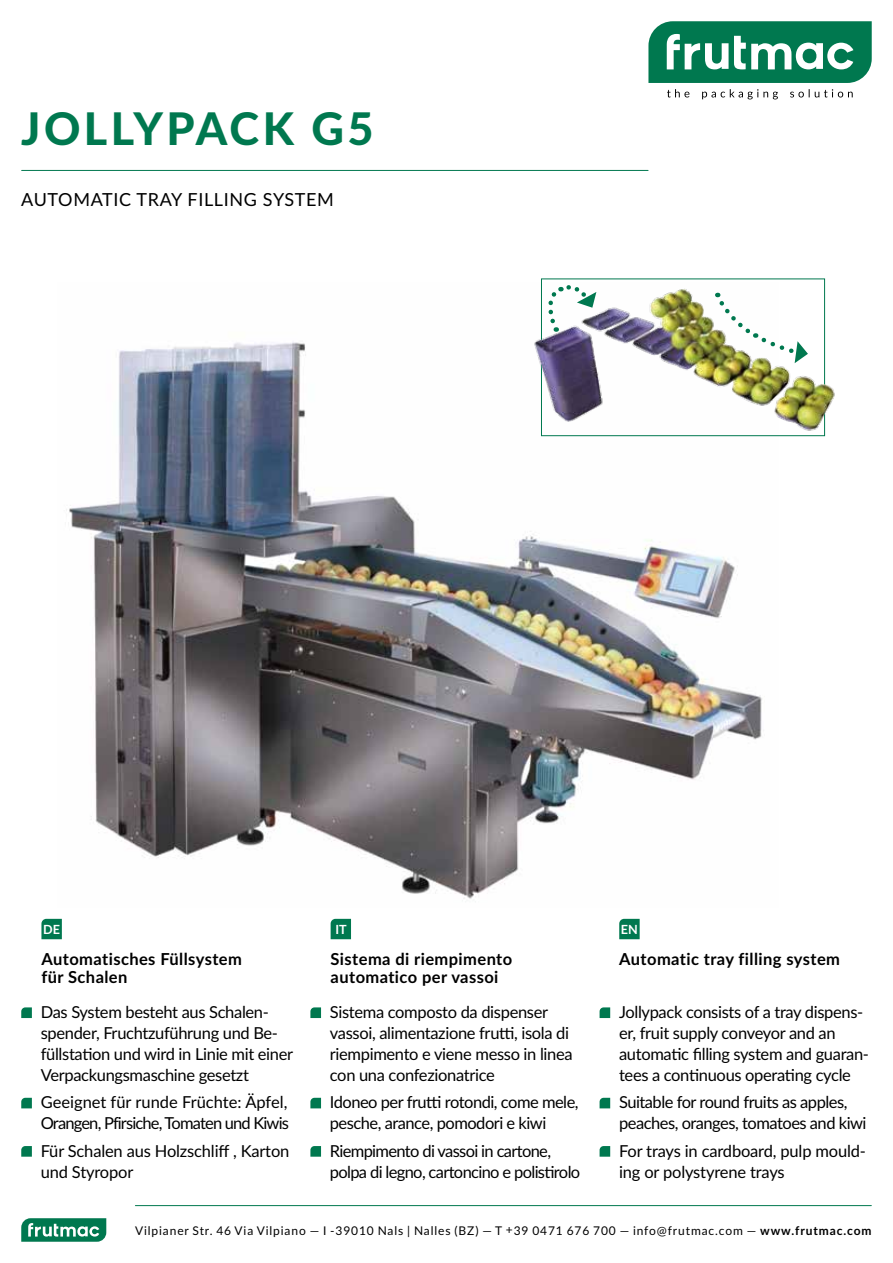
<style>
.page{position:relative;width:893px;height:1263px;background:#fff}
.page>*{position:absolute;margin:0;border:0;box-sizing:border-box;transform-origin:0 0}
.t1{font:800 45px "Lato";letter-spacing:.075em;color:#00784f}
.t2{font:18px "Lato";letter-spacing:.035em;color:#000}
.t3{font:16.5px/21px "Lato";letter-spacing:-.02em;color:#000}
.t4{font:700 16.5px/18px "Lato";letter-spacing:.025em;color:#000}
.t5{font:16.5px/21px "Lato";letter-spacing:-.04em;color:#000}
.t6{font:16.5px/21px "Lato";letter-spacing:-.05em;color:#000}
.t7{font:700 12.6px "Lato";color:#fff}
.t8{font:12px "Lato";letter-spacing:.075em;color:#000}
.s1{font-weight:700}
</style>
<div class="page">
<svg style="left:648px;top:21px;width:224px;height:62px"></svg>
<svg style="left:667px;top:89px;width:186px;height:10px"></svg>
<svg style="left:21px;top:1218px;width:85px;height:24px;background:#3a9777"></svg>
<hr style="left:22px;top:170px;width:626px;height:1px;background:#00784f">
<svg style="left:21px;top:1007px;width:11px;height:11px"></svg>
<svg style="left:310px;top:1007px;width:11px;height:11px"></svg>
<svg style="left:600px;top:1007px;width:10px;height:11px"></svg>
<svg style="left:21px;top:1098px;width:11px;height:10px"></svg>
<svg style="left:310px;top:1098px;width:11px;height:10px"></svg>
<svg style="left:600px;top:1098px;width:10px;height:10px"></svg>
<svg style="left:21px;top:1146px;width:11px;height:11px"></svg>
<svg style="left:310px;top:1146px;width:11px;height:11px"></svg>
<svg style="left:600px;top:1146px;width:10px;height:11px"></svg>
<hr style="left:135px;top:1205px;width:736px;height:1px;background:#00784f">
<img style="left:66px;top:342px;width:712px;height:557px">
<img style="left:530px;top:278px;width:305px;height:158px">
<svg style="left:548px;top:283px;width:48px;height:49px"></svg>
<svg style="left:716px;top:293px;width:92px;height:70px"></svg>
<svg style="left:41px;top:919px;width:21px;height:20px"></svg>
<svg style="left:331px;top:919px;width:20px;height:20px"></svg>
<svg style="left:619px;top:919px;width:21px;height:20px"></svg>
<h1 class="t1" style="left:21px;top:95px;width:354px">JOLLYPACK G5</h1>
<p class="t2" style="left:21px;top:186px;width:314px">AUTOMATIC TRAY FILLING SYSTEM</p>
<p class="t7" style="left:43px;top:920px;width:18px">DE</p>
<p class="t7" style="left:335px;top:920px;width:13px">IT</p>
<p class="t7" style="left:621px;top:920px;width:18px">EN</p>
<p class="t4" style="left:41px;top:949px;width:202px">Automatisches Füllsystem für Schalen</p>
<p class="t4" style="left:331px;top:949px;width:183px">Sistema di riempimento automatico per vassoi</p>
<p class="t4" style="left:619px;top:949px;width:222px">Automatic tray filling system</p>
<p class="t3" style="left:41px;top:1001px;width:254px">Das System besteht aus Schalen&shy;spender, Fruchtzuführung und Be&shy;füllstation und wird in Linie mit einer Verpackungsmaschine gesetzt</p>
<p class="t6" style="left:41px;top:1091px;width:250px">Geeignet für runde Früchte: Äpfel,<br>Orangen, Pfirsiche, Tomaten und Kiwis</p>
<p class="t3" style="left:41px;top:1139px;width:250px">Für Schalen aus Holzschliff , Karton und Styropor</p>
<p class="t3" style="left:330px;top:1001px;width:244px">Sistema composto da dispenser vassoi, alimentazione frutti, isola di riempimento e viene messo in linea con una confezionatrice</p>
<p class="t3" style="left:330px;top:1091px;width:250px">Idoneo per frutti rotondi, come mele, pesche, arance, pomodori e kiwi</p>
<p class="t5" style="left:330px;top:1139px;width:252px">Riempimento di vassoi in cartone, polpa di legno, cartoncino e polistirolo</p>
<p class="t3" style="left:619px;top:1001px;width:252px">Jollypack consists of a tray dispens&shy;er, fruit supply conveyor and an automatic filling system and guaran&shy;tees a continuous operating cycle</p>
<p class="t3" style="left:619px;top:1091px;width:249px">Suitable for round fruits as apples, peaches, oranges, tomatoes and kiwi</p>
<p class="t3" style="left:619px;top:1139px;width:248px">For trays in cardboard, pulp mould&shy;ing or polystyrene trays</p>
<p class="t8" style="left:135px;top:1222px;width:738px">Vilpianer Str. 46 Via Vilpiano — I -39010 Nals | Nalles (BZ) — T +39 0471 676 700 — info@frutmac.com — <span class="s1">www.frutmac.com</span></p>
</div>
